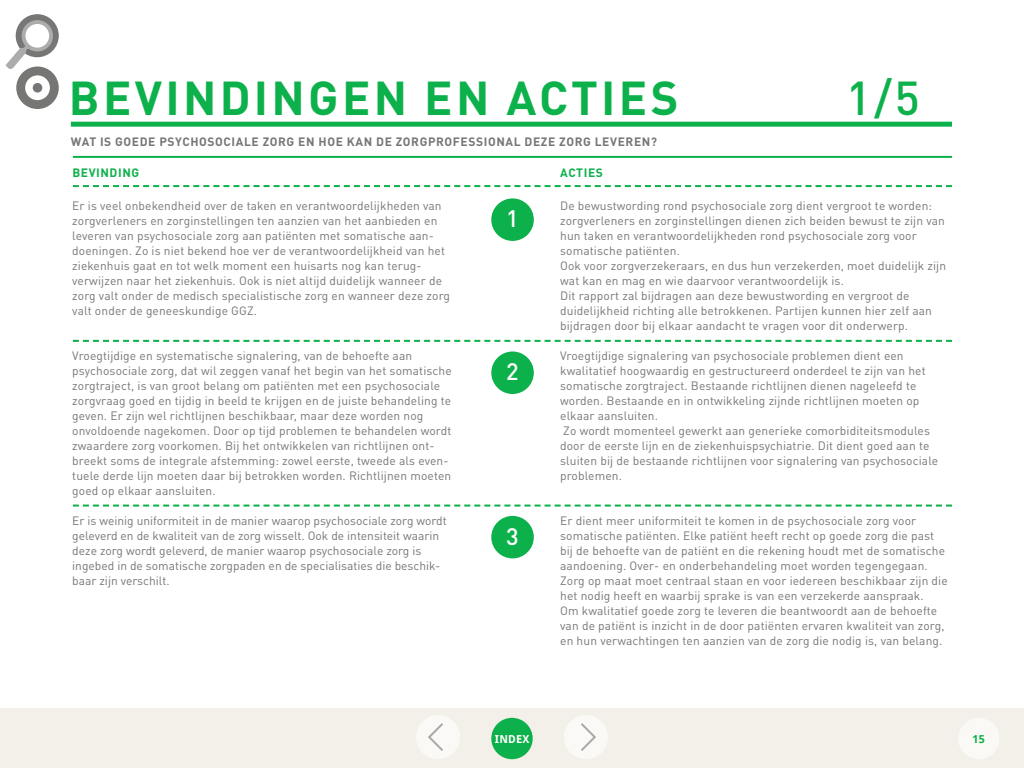
<style>
.page{position:relative;width:1024px;height:768px;background:#fff}
.page>*{position:absolute;margin:0;border:0;box-sizing:border-box;transform-origin:0 0}
.t1{font:700 47px "DINOT";letter-spacing:.07em;color:#0db14b}
.t2{font:500 47px "DINOT";color:#0db14b}
.t3{font:500 23.5px "DINOT";color:#fff}
.t4{font:12px/15px "DINOT";letter-spacing:.01em;color:#767675}
.t5{font:700 12px "DINOT";letter-spacing:.05em;color:#767675}
.t6{font:700 12px "DINOT";letter-spacing:.05em;color:#0db14b}
.t7{font:700 11px "Droid Sans";letter-spacing:.02em;color:#fff}
.t8{font:700 11px "Droid Sans";color:#0db14b}
</style>
<div class="page">
<div style="left:0;top:709px;width:1024px;height:59px;background:#f3efe9"></div>
<div style="left:564px;top:715px;width:44px;height:44px;background:#faf9f6;border-radius:50%"></div>
<svg style="left:581px;top:723px;width:15px;height:28px"></svg>
<div style="left:416px;top:715px;width:44px;height:44px;background:#faf9f6;border-radius:50%"></div>
<svg style="left:428px;top:723px;width:15px;height:28px"></svg>
<div style="left:958px;top:718px;width:42px;height:41px;background:#faf9f6;border-radius:50%"></div>
<svg style="left:16px;top:14px;width:43px;height:43px"></svg>
<svg style="left:6px;top:15px;width:52px;height:56px"></svg>
<div style="left:16px;top:67px;width:43px;height:42px;background:#767675;border-radius:50%"></div>
<div style="left:25px;top:75px;width:25px;height:25px;background:#fff;border-radius:50%"></div>
<div style="left:33px;top:83px;width:9px;height:10px;background:#767675;border-radius:50%"></div>
<svg style="left:73px;top:340px;width:879px;height:2px"></svg>
<svg style="left:73px;top:505px;width:879px;height:2px"></svg>
<svg style="left:73px;top:185px;width:879px;height:2px"></svg>
<div style="left:491px;top:198px;width:43px;height:43px;background:#0db14b;border-radius:50%"></div>
<div style="left:491px;top:351px;width:43px;height:43px;background:#0db14b;border-radius:50%"></div>
<div style="left:491px;top:516px;width:43px;height:42px;background:#0db14b;border-radius:50%"></div>
<div style="left:71px;top:122px;width:881px;height:5px;background:#0db14b"></div>
<hr style="left:73px;top:156px;width:879px;height:2px;background:#0db14b">
<div style="left:491px;top:718px;width:42px;height:41px;background:#0db14b;border-radius:50%"></div>
<h1 class="t1" style="left:69px;top:68px;width:611px">BEVINDINGEN EN ACTIES</h1>
<h1 class="t2" style="left:846px;top:68px;width:75px">1/5</h1>
<p class="t5" style="left:71px;top:134px;width:588px">WAT IS GOEDE PSYCHOSOCIALE ZORG EN HOE KAN DE ZORGPROFESSIONAL DEZE ZORG LEVEREN?</p>
<p class="t6" style="left:72px;top:165px;width:69px">BEVINDING</p>
<p class="t4" style="left:72px;top:198px;width:379px">Er is veel onbekendheid over de taken en verantwoordelijkheden van zorgverleners en zorginstellingen ten aanzien van het aanbieden en leveren van psychosociale zorg aan patiënten met somatische aan&shy;doeningen. Zo is niet bekend hoe ver de verantwoordelijkheid van het ziekenhuis gaat en tot welk moment een huisarts nog kan terug&shy;verwijzen naar het ziekenhuis. Ook is niet altijd duidelijk wanneer de zorg valt onder de medisch specialistische zorg en wanneer deze zorg valt onder de geneeskundige GGZ.</p>
<p class="t4" style="left:72px;top:348px;width:381px">Vroegtijdige en systematische signalering, van de behoefte aan psychosociale zorg, dat wil zeggen vanaf het begin van het somatische zorgtraject, is van groot belang om patiënten met een psychosociale zorgvraag goed en tijdig in beeld te krijgen en de juiste behandeling te geven. Er zijn wel richtlijnen beschikbaar, maar deze worden nog onvoldoende nagekomen. Door op tijd problemen te behandelen wordt zwaardere zorg voorkomen. Bij het ontwikkelen van richtlijnen ont&shy;breekt soms de integrale afstemming: zowel eerste, tweede als even&shy;tuele derde lijn moeten daar bij betrokken worden. Richtlijnen moeten goed op elkaar aansluiten.</p>
<p class="t4" style="left:72px;top:513px;width:376px">Er is weinig uniformiteit in de manier waarop psychosociale zorg wordt geleverd en de kwaliteit van de zorg wisselt. Ook de intensiteit waarin deze zorg wordt geleverd, de manier waarop psychosociale zorg is ingebed in de somatische zorgpaden en de specialisaties die beschik&shy;baar zijn verschilt.</p>
<h2 class="t3" style="left:506px;top:204px;width:14px">1</h2>
<h2 class="t3" style="left:506px;top:357px;width:14px">2</h2>
<h2 class="t3" style="left:506px;top:521px;width:14px">3</h2>
<p class="t6" style="left:560px;top:165px;width:9px">ACTIES</p>
<p class="t4" style="left:560px;top:198px;width:388px">De bewustwording rond psychosociale zorg dient vergroot te worden: zorgverleners en zorginstellingen dienen zich beiden bewust te zijn van hun taken en verantwoordelijkheden rond psychosociale zorg voor somatische patiënten.<br>Ook voor zorgverzekeraars, en dus hun verzekerden, moet duidelijk zijn wat kan en mag en wie daarvoor verantwoordelijk is.<br>Dit rapport zal bijdragen aan deze bewustwording en vergroot de duidelijkheid richting alle betrokkenen. Partijen kunnen hier zelf aan bijdragen door bij elkaar aandacht te vragen voor dit onderwerp.</p>
<p class="t4" style="left:560px;top:348px;width:380px">Vroegtijdige signalering van psychosociale problemen dient een kwalitatief hoogwaardig en gestructureerd onderdeel te zijn van het somatische zorgtraject. Bestaande richtlijnen dienen nageleefd te worden. Bestaande en in ontwikkeling zijnde richtlijnen moeten op elkaar aansluiten.<br>Zo wordt momenteel gewerkt aan generieke comorbiditeitsmodules door de eerste lijn en de ziekenhuispsychiatrie. Dit dient goed aan te sluiten bij de bestaande richtlijnen voor signalering van psychosociale problemen.</p>
<p class="t4" style="left:560px;top:513px;width:389px">Er dient meer uniformiteit te komen in de psychosociale zorg voor somatische patiënten. Elke patiënt heeft recht op goede zorg die past bij de behoefte van de patiënt en die rekening houdt met de somatische aandoening. Over- en onderbehandeling moet worden tegengegaan.<br>Zorg op maat moet centraal staan en voor iedereen beschikbaar zijn die het nodig heeft en waarbij sprake is van een verzekerde aanspraak.<br>Om kwalitatief goede zorg te leveren die beantwoordt aan de behoefte van de patiënt is inzicht in de door patiënten ervaren kwaliteit van zorg, en hun verwachtingen ten aanzien van de zorg die nodig is, van belang.</p>
<p class="t7" style="left:495px;top:732px;width:36px">INDEX</p>
<p class="t8" style="left:973px;top:732px;width:14px">15</p>
</div>
